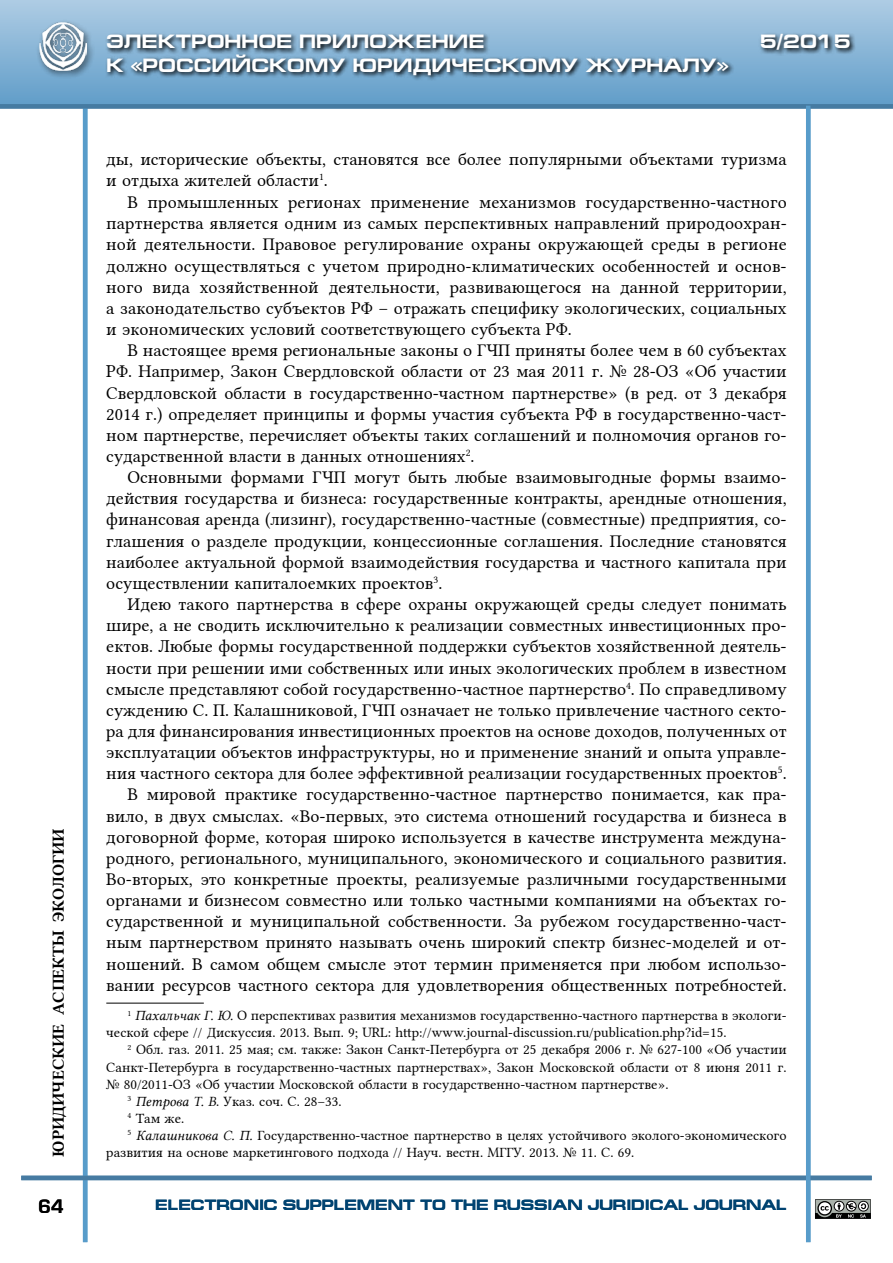
<style>
.page{position:relative;width:893px;height:1263px;background:#fff}
.page>*{position:absolute;margin:0;border:0;box-sizing:border-box;transform-origin:0 0}
.t1{font:700 19.5px "Europe Ext";color:#fff}
.t2{font:18px/21.1px "Lin Libertine";color:#000;text-align:justify}
.t3{font:18px "Europe Demi Normal";color:#000}
.t4{font:16.5px "Lin Libertine B";color:#000}
.t5{font:700 15px "Europe Ext";color:#004371}
.t6{font:14.25px/17.1px "Lin Libertine";color:#000}
.s1{font-family:"Lin Libertine I"}
</style>
<div class="page">
<div style="left:0;top:0;width:893px;height:106px;background:linear-gradient(to bottom,#aecce4,#619dc9)"></div>
<hr style="left:83px;top:106px;width:4px;height:1136px;background:#589cca">
<hr style="left:21px;top:1176px;width:851px;height:4px;background:#467ba2">
<div style="left:0;top:104px;width:893px;height:5px;background:#467ba2"></div>
<div style="left:35px;top:19px;width:60px;height:60px;background:#000;opacity:.63"></div>
<svg style="left:105px;top:31px;width:751px;height:50px;background:#6b90ab"></svg>
<hr style="left:806px;top:106px;width:4px;height:1136px;background:#589cca">
<svg style="left:815px;top:1199px;width:56px;height:20px"></svg>
<hr style="left:106px;top:1003px;width:98px;height:1px;background:#000">
<p class="t4" style="left:47px;top:1157px;width:330px;rotate:-90deg">ЮРИДИЧЕСКИЕ АСПЕКТЫ ЭКОЛОГИИ</p>
<p class="t3" style="left:38px;top:1196px;width:27px">64</p>
<p class="t1" style="left:106px;top:31px;width:380px">ЭЛЕКТРОННОЕ ПРИЛОЖЕНИЕ</p>
<p class="t1" style="left:760px;top:31px;width:92px">5/2015</p>
<p class="t1" style="left:106px;top:54px;width:624px">К «РОССИЙСКОМУ ЮРИДИЧЕСКОМУ ЖУРНАЛУ»</p>
<p class="t2" style="left:106px;top:146px;width:682px">ды, исторические объекты, становятся все более популярными объектами туризма и отдыха жителей области<sup>1</sup>.</p>
<p class="t2" style="left:106px;top:189px;width:682px;text-indent:21px">В промышленных регионах применение механизмов государственно-частного партнерства является одним из самых перспективных направлений природоохран&shy;ной деятельности. Правовое регулирование охраны окружающей среды в регионе должно осуществляться с учетом природно-климатических особенностей и основ&shy;ного вида хозяйственной деятельности, развивающегося на данной территории, а законодательство субъектов РФ – отражать специфику экологических, социальных и экономических условий соответствующего субъекта РФ.</p>
<p class="t2" style="left:106px;top:338px;width:682px;text-indent:21px">В настоящее время региональные законы о ГЧП приняты более чем в 60 субъектах РФ. Например, Закон Свердловской области от 23 мая 2011 г. № 28-ОЗ «Об участии Свердловской области в государственно-частном партнерстве» (в ред. от 3 декабря 2014 г.) определяет принципы и формы участия субъекта РФ в государственно-част&shy;ном партнерстве, перечисляет объекты таких соглашений и полномочия органов го&shy;сударственной власти в данных отношениях<sup>2</sup>.</p>
<p class="t2" style="left:106px;top:465px;width:682px;text-indent:21px">Основными формами ГЧП могут быть любые взаимовыгодные формы взаимо&shy;действия государства и бизнеса: государственные контракты, арендные отношения, финансовая аренда (лизинг), государственно-частные (совместные) предприятия, со&shy;глашения о разделе продукции, концессионные соглашения. Последние становятся наиболее актуальной формой взаимодействия государства и частного капитала при осуществлении капиталоемких проектов<sup>3</sup>.</p>
<p class="t2" style="left:106px;top:592px;width:682px;text-align:right">Идею такого партнерства в сфере охраны окружающей среды следует понимать шире, а не сводить исключительно к реализации совместных инвестиционных про&shy;ектов. Любые формы государственной поддержки субъектов хозяйственной деятель&shy;ности при решении ими собственных или иных экологических проблем в известном смысле представляют собой государственно-частное партнерство<sup>4</sup>. По справедливому суждению С. П. Калашниковой, ГЧП означает не только привлечение частного секто&shy;ра для финансирования инвестиционных проектов на основе доходов, полученных от эксплуатации объектов инфраструктуры, но и применение знаний и опыта управле&shy;ния частного сектора для более эффективной реализации государственных проектов<sup>5</sup>.<br>В мировой практике государственно-частное партнерство понимается, как пра&shy;вило, в двух смыслах. «Во-первых, это система отношений государства и бизнеса в договорной форме, которая широко используется в качестве инструмента междуна&shy;родного, регионального, муниципального, экономического и социального развития.<br>Во-вторых, это конкретные проекты, реализуемые различными государственными органами и бизнесом совместно или только частными компаниями на объектах го&shy;сударственной и муниципальной собственности. За рубежом государственно-част&shy;ным партнерством принято называть очень широкий спектр бизнес-моделей и от&shy;ношений. В самом общем смысле этот термин применяется при любом использо&shy;вании ресурсов частного сектора для удовлетворения общественных потребностей.</p>
<p class="t6" style="left:106px;top:1005px;width:682px;text-indent:21px"><sup>1</sup> <span class="s1">Пахальчак Г. Ю.</span> О перспективах развития механизмов государственно-частного партнерства в экологи&shy;ческой сфере // Дискуссия. 2013. Вып. 9; URL: http://www.journal-discussion.ru/publication.php?id=15.</p>
<p class="t6" style="left:128px;top:1040px;width:661px"><sup>2</sup> Обл. газ. 2011. 25 мая; см. также: Закон Санкт-Петербурга от 25 декабря 2006 г. № 627-100 «Об участии</p>
<p class="t6" style="left:106px;top:1057px;width:682px">Санкт-Петербурга в государственно-частных партнерствах», Закон Московской области от 8 июня 2011 г.</p>
<p class="t6" style="left:106px;top:1074px;width:564px">№ 80/2011-ОЗ «Об участии Московской области в государственно-частном партнерстве».</p>
<p class="t6" style="left:128px;top:1091px;width:216px"><sup>3</sup> <span class="s1">Петрова Т. В</span>. Указ. соч. С. 28–33.</p>
<p class="t6" style="left:128px;top:1108px;width:58px"><sup>4</sup> Там же.</p>
<p class="t6" style="left:128px;top:1125px;width:661px"><sup>5</sup> <span class="s1">Калашникова С. П.</span> Государственно-частное партнерство в целях устойчивого эколого-экономического</p>
<p class="t6" style="left:106px;top:1142px;width:529px">развития на основе маркетингового подхода // Науч. вестн. МГГУ. 2013. № 11. С. 69.</p>
<p class="t5" style="left:155px;top:1196px;width:633px">ELECTRONIC SUPPLEMENT TO THE RUSSIAN JURIDICAL JOURNAL</p>
</div>
